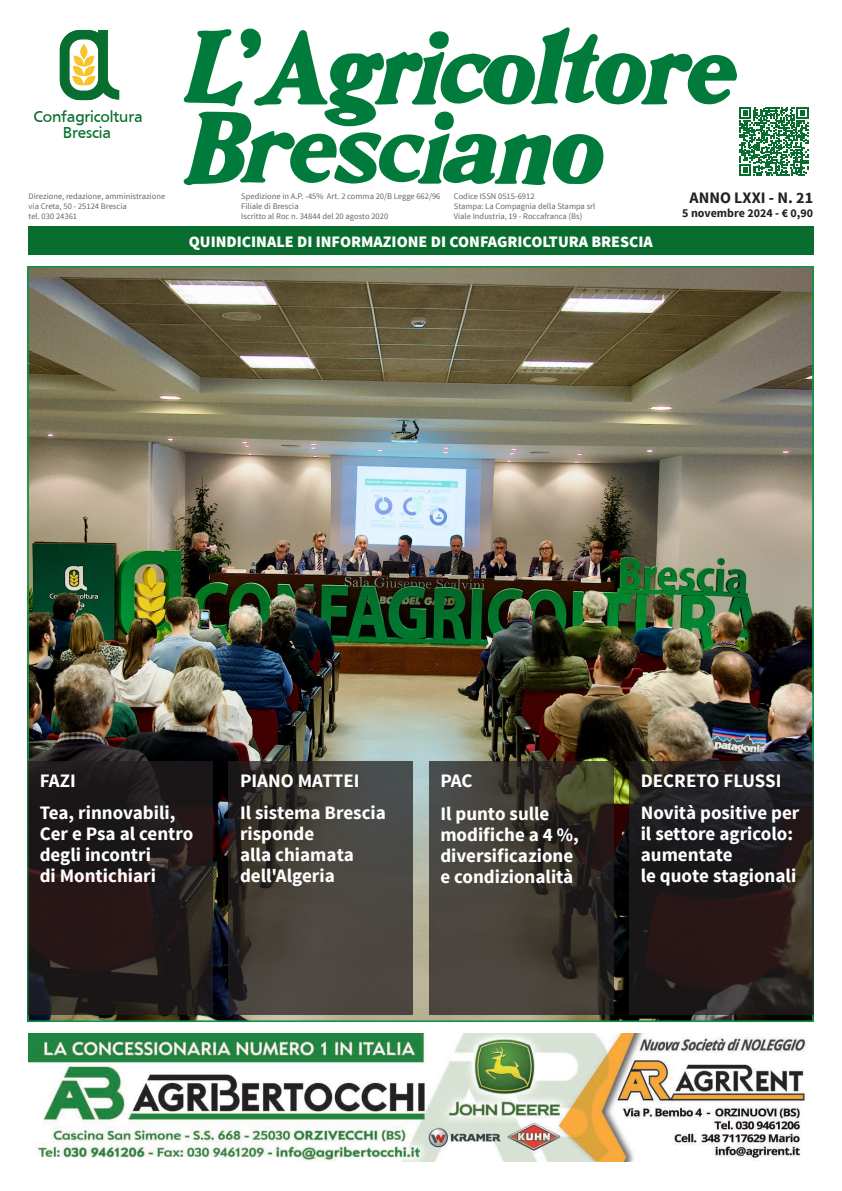
<style>
.page{position:relative;width:842px;height:1191px;background:#fff}
.page>*{position:absolute;margin:0;border:0;box-sizing:border-box;transform-origin:0 0}
.Descrizione_Sommario_Cop{font:700 19px/21px "Source Sans Pro";color:#fff}
.t1{font:16.3px/16.3px "Frutiger";letter-spacing:-.01em;color:#086e2f;text-align:center}
.Testo_fascia_testata{font:900 16px "Source Sans Pro";color:#fff}
.t2{font:700 16px "Source Sans Pro";color:#231f20}
.t3{font:700 12px "Source Sans Pro";color:#231f20}
.indirizzi_testata{font:8.5px "Source Sans Pro";color:#666}
.indirizzi_testata_grassetto{font:8.5px "Source Sans Pro";color:#666}
</style>
<div class="page">
<img style="left:27px;top:266px;width:787px;height:756px">
<div style="left:28px;top:227px;width:785px;height:28px;background:#086d2f"></div>
<svg style="left:60px;top:30px;width:59px;height:70px"></svg>
<svg style="left:183px;top:27px;width:625px;height:159px"></svg>
<svg style="left:429px;top:761px;width:184px;height:254px;background:#3e3a33"></svg>
<svg style="left:629px;top:761px;width:185px;height:253px;background:#241d1d"></svg>
<svg style="left:28px;top:761px;width:185px;height:253px;background:#211a1a"></svg>
<svg style="left:229px;top:761px;width:184px;height:253px;background:#433f3a"></svg>
<img style="left:28px;top:1033px;width:778px;height:128px">
<p class="t1" style="left:33px;top:108px;width:111px">Confagricoltura<br>Brescia</p>
<p class="indirizzi_testata" style="left:29px;top:191px;width:138px">Direzione, redazione, amministrazione</p>
<p class="indirizzi_testata" style="left:29px;top:201px;width:100px">via Creta, 50 - 25124 Brescia</p>
<p class="indirizzi_testata" style="left:29px;top:211px;width:50px">tel. 030 24361</p>
<p class="indirizzi_testata" style="left:241px;top:191px;width:201px">Spedizione in A.P. -45% Art. 2 comma 20/B Legge 662/96</p>
<p class="indirizzi_testata" style="left:241px;top:201px;width:59px">Filiale di Brescia</p>
<p class="indirizzi_testata" style="left:241px;top:211px;width:148px">Iscritto al Roc n. 34844 del 20 agosto 2020</p>
<p class="indirizzi_testata_grassetto" style="left:454px;top:191px;width:82px">Codice ISSN 0515-6912</p>
<p class="indirizzi_testata_grassetto" style="left:454px;top:201px;width:143px">Stampa: La Compagnia della Stampa srl</p>
<p class="indirizzi_testata" style="left:454px;top:211px;width:130px">Viale Industria, 19 - Roccafranca (Bs)</p>
<p class="Testo_fascia_testata" style="left:189px;top:231px;width:466px">QUINDICINALE DI INFORMAZIONE DI CONFAGRICOLTURA BRESCIA</p>
<p class="t2" style="left:689px;top:187px;width:125px">ANNO LXXI - N. 21</p>
<p class="t3" style="left:682px;top:205px;width:132px">5 novembre 2024 - € 0,90</p>
<p class="Descrizione_Sommario_Cop" style="left:40px;top:770px;width:38px">FAZI</p>
<p class="Descrizione_Sommario_Cop" style="left:40px;top:803px;width:155px">Tea, rinnovabili,<br>Cer e Psa al centro degli incontri<br>di Montichiari</p>
<p class="Descrizione_Sommario_Cop" style="left:240px;top:771px;width:121px">PIANO MATTEI</p>
<p class="Descrizione_Sommario_Cop" style="left:240px;top:803px;width:147px">Il sistema Brescia risponde<br>alla chiamata dell'Algeria</p>
<p class="Descrizione_Sommario_Cop" style="left:440px;top:771px;width:34px">PAC</p>
<p class="Descrizione_Sommario_Cop" style="left:440px;top:803px;width:140px">Il punto sulle modifiche a 4 %, diversificazione e condizionalità</p>
<p class="Descrizione_Sommario_Cop" style="left:641px;top:771px;width:142px">DECRETO FLUSSI</p>
<p class="Descrizione_Sommario_Cop" style="left:641px;top:803px;width:160px">Novità positive per il settore agricolo: aumentate<br>le quote stagionali</p>
</div>
